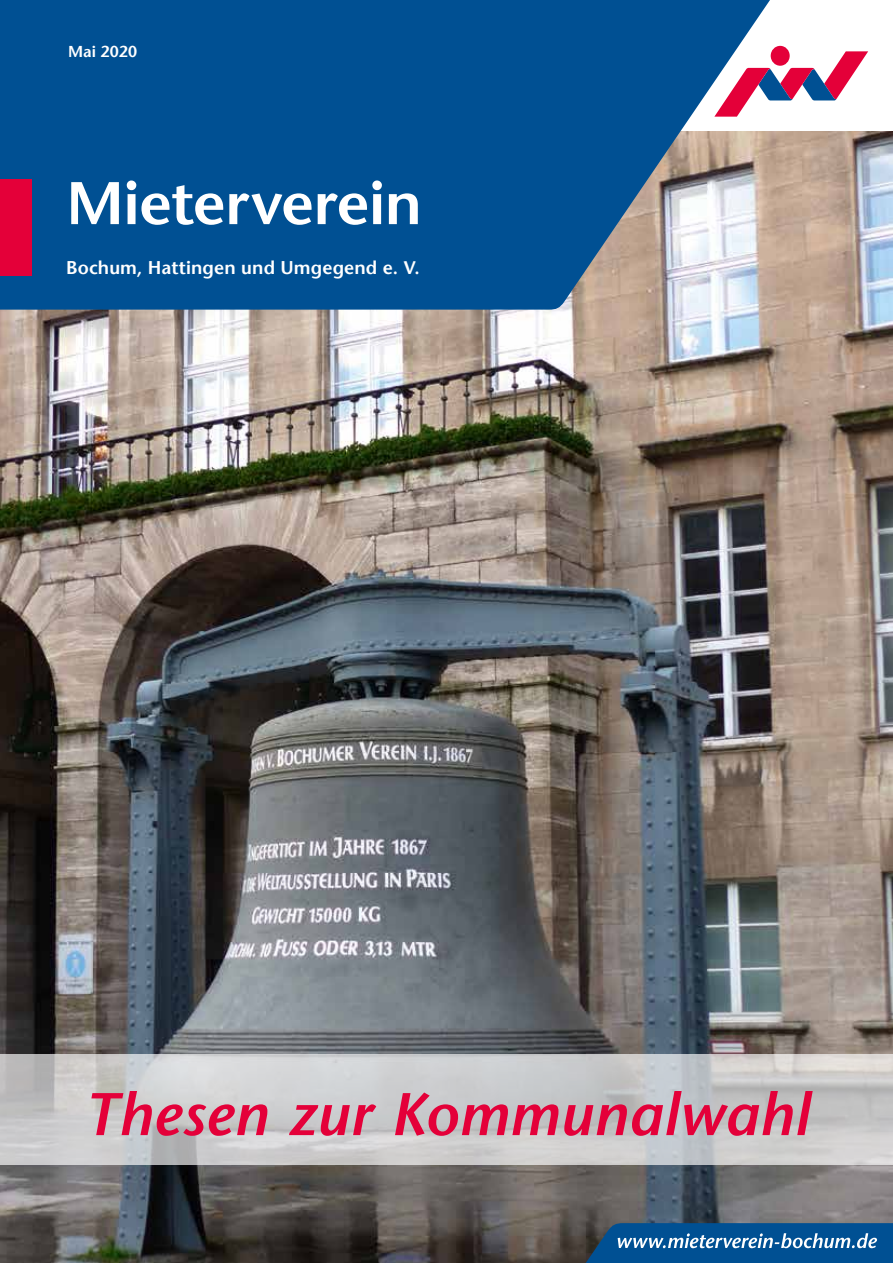
<style>
.page{position:relative;width:893px;height:1263px;background:#fff}
.page>*{position:absolute;margin:0;border:0;box-sizing:border-box;transform-origin:0 0}
.t1{font:italic 600 60px "Stone Sans";letter-spacing:.005em;color:#e40039}
.t2{font:600 60px "Stone Sans";letter-spacing:-.005em;color:#fff}
.t3{font:600 18.45px "Stone Sans";letter-spacing:.005em;color:#fff}
.t4{font:600 15.75px "Stone Sans";letter-spacing:.01em;color:#fff}
</style>
<div class="page">
<img style="left:0;top:132px;width:893px;height:1131px">
<svg style="left:771px;top:46px;width:19px;height:20px"></svg>
<svg style="left:783px;top:51px;width:85px;height:50px"></svg>
<svg style="left:0;top:0;width:783px;height:310px;background:#206199"></svg>
<div style="left:0;top:179px;width:31px;height:97px;background:#e40039"></div>
<svg style="left:574px;top:1223px;width:319px;height:40px;background:#1f6096"></svg>
<svg style="left:0;top:1054px;width:893px;height:110px;background:#c9cacb"></svg>
<p class="t4" style="left:68px;top:42px;width:71px">Mai 2020</p>
<h1 class="t2" style="left:66px;top:167px;width:357px">Mieterverein</h1>
<p class="t3" style="left:66px;top:256px;width:355px">Bochum, Hattingen und Umgegend e. V.</p>
<h1 class="t1" style="left:84px;top:1078px;width:726px">Thesen zur Kommunalwahl</h1>
</div>
